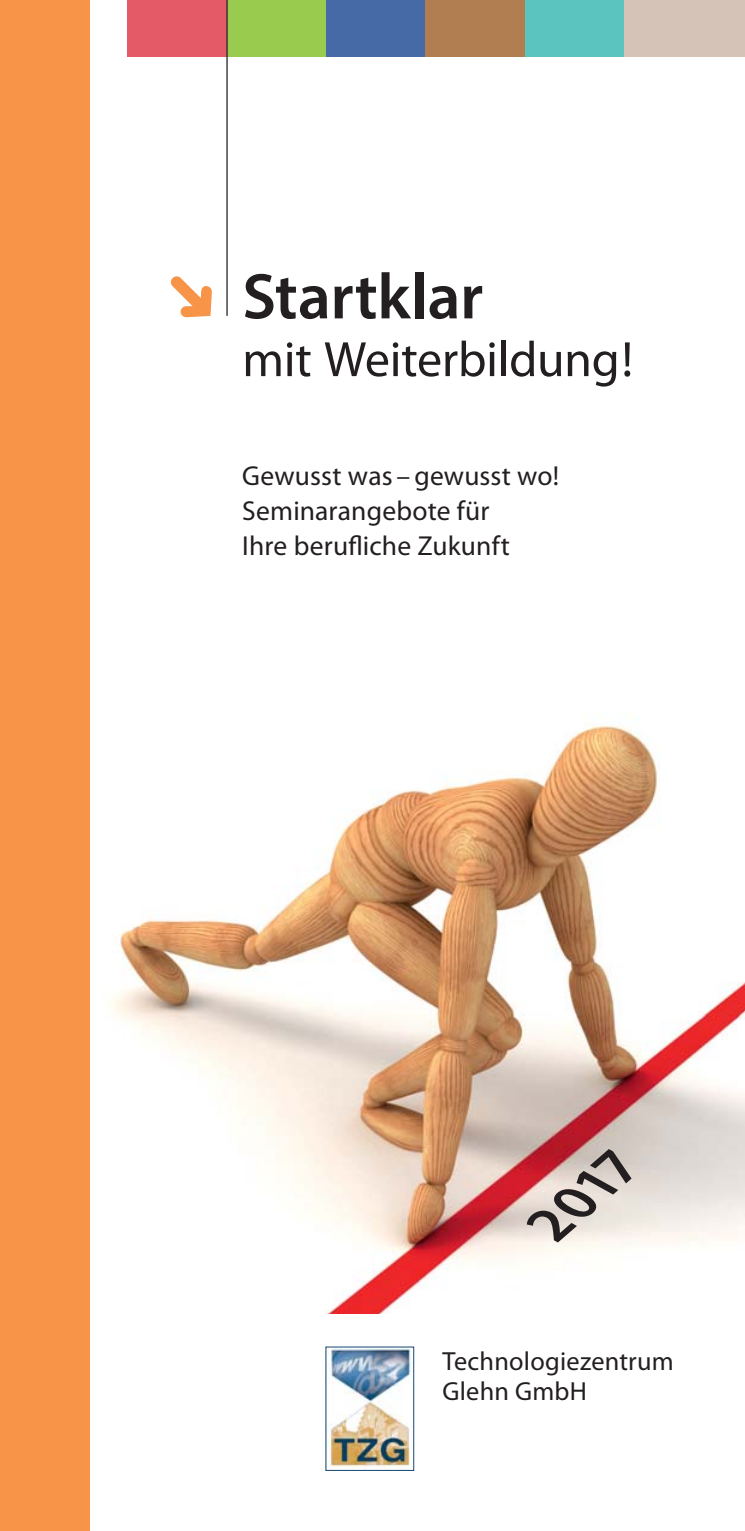
<style>
.page{position:relative;width:745px;height:1531px;background:#fff}
.page>*{position:absolute;margin:0;border:0;box-sizing:border-box;transform-origin:0 0}
.t1{font:600 65px "Myriad Pro";letter-spacing:-.005em;color:#231f20}
.t2{font:italic 600 57.25px "Myriad Pro";color:#231f20}
.t3{font:50px "Myriad Pro";letter-spacing:-.005em;color:#231f20}
.t4{font:27.5px/35px "Myriad Pro";letter-spacing:.005em;color:#231f20}
.t5{font:26.25px/30px "Myriad Pro";letter-spacing:.01em;color:#231f20}
</style>
<div class="page">
<img style="left:89px;top:695px;width:655px;height:618px">
<div style="left:524px;top:0;width:100px;height:57px;background:#5bc4be"></div>
<div style="left:128px;top:0;width:99px;height:57px;background:#e55a67"></div>
<div style="left:227px;top:0;width:99px;height:57px;background:#98cb4e"></div>
<div style="left:326px;top:0;width:99px;height:57px;background:#466aa5"></div>
<div style="left:425px;top:0;width:99px;height:57px;background:#b07e50"></div>
<div style="left:624px;top:0;width:120px;height:57px;background:#d5c3b8"></div>
<hr style="left:226px;top:0;width:1px;height:316px;background:#231f20">
<div style="left:0;top:0;width:89px;height:1531px;background:#f79448"></div>
<img style="left:327px;top:1348px;width:85px;height:120px">
<div style="left:325px;top:1346px;width:89px;height:125px;border:1px solid #1a4972"></div>
<h1 class="t1" style="left:242px;top:272px;width:242px">Startklar</h1>
<h3 class="t3" style="left:242px;top:340px;width:392px">mit Weiterbildung!</h3>
<p class="t4" style="left:242px;top:461px;width:318px">Gewusst was – gewusst wo!<br>Seminarangebote für<br>Ihre berufliche Zukunft</p>
<h2 class="t2" style="left:530px;top:1212px;width:115px;rotate:-41deg">2017</h2>
<p class="t5" style="left:442px;top:1349px;width:233px">Technologiezentrum<br>Glehn GmbH</p>
</div>
